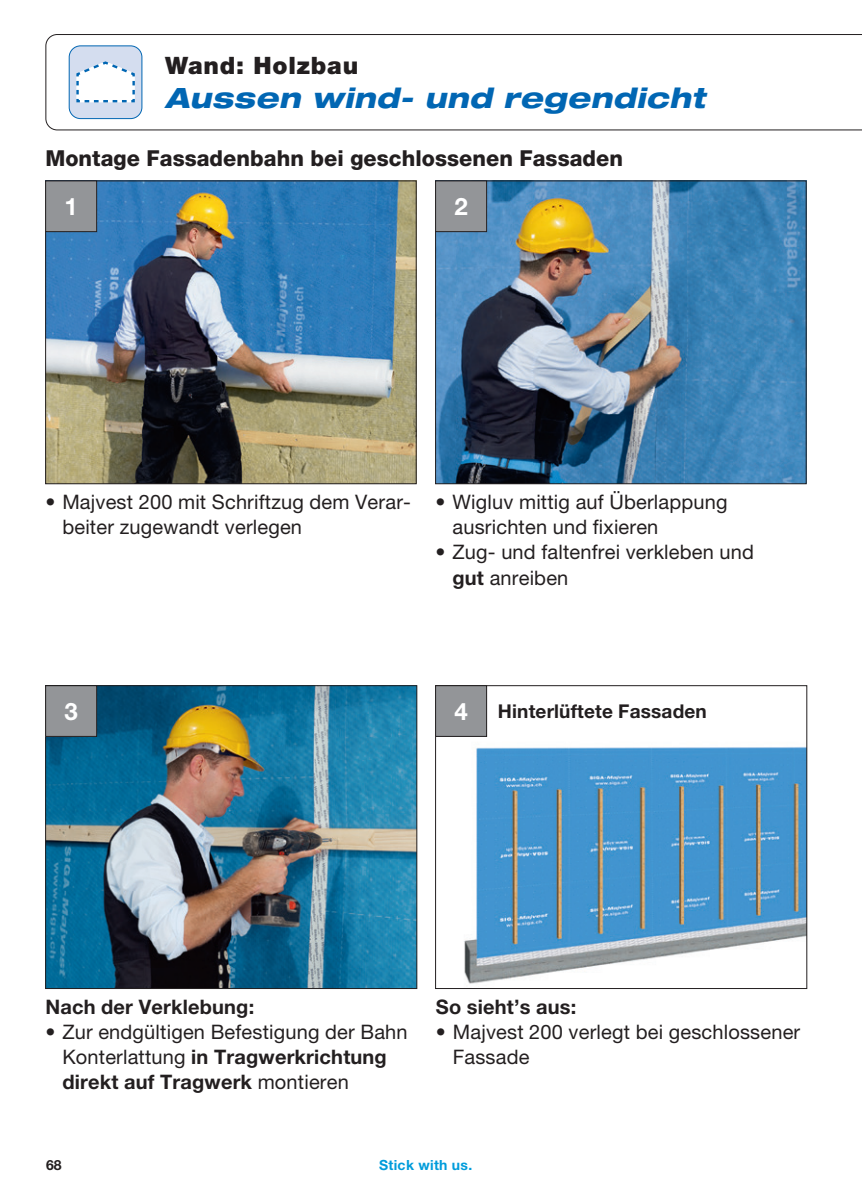
<style>
.page{position:relative;width:862px;height:1191px;background:#fff}
.page>*{position:absolute;margin:0;border:0;box-sizing:border-box;transform-origin:0 0}
.t1{font:italic 800 expanded 28px "Helvetica Neue LT Pro";letter-spacing:.02em;color:#0166b3}
.t2{font:900 24px "Helvetica Neue LT Pro";letter-spacing:.035em;color:#231f20}
.t3{font:700 24px "Helvetica Neue LT Pro";color:#fff}
.t4{font:800 22px "Helvetica Neue LT Pro";letter-spacing:.005em;color:#231f20}
.t5{font:20px/25.2px "Helvetica Neue LT Pro";letter-spacing:.01em;color:#231f20}
.t6{font:700 20px "Helvetica Neue LT Pro";letter-spacing:.01em;color:#231f20}
.t7{font:700 19px "Helvetica Neue LT Pro";letter-spacing:.01em;color:#231f20}
.t8{font:700 14px "Helvetica Neue LT Pro";letter-spacing:.025em;color:#009cdb}
.t9{font:700 14px "Helvetica Neue LT Pro";color:#231f20}
.s1{font-weight:700}
</style>
<div class="page">
<svg style="left:45px;top:34px;width:817px;height:96px"></svg>
<div style="left:69px;top:46px;width:73px;height:73px;background:#d4ddef;border-radius:11px"></div>
<div style="left:69px;top:45px;width:73px;height:74px;border:1px solid #0166b3;border-radius:11px"></div>
<svg style="left:76px;top:61px;width:59px;height:42px"></svg>
<img style="left:47px;top:687px;width:368px;height:299px">
<div style="left:45px;top:685px;width:372px;height:303px;border:1px solid #231f20"></div>
<div style="left:46px;top:685px;width:51px;height:51px;background:#939598"></div>
<div style="left:45px;top:685px;width:52px;height:51px;border:1px solid #231f20"></div>
<img style="left:47px;top:183px;width:367px;height:299px">
<div style="left:45px;top:181px;width:371px;height:303px;border:1px solid #231f20"></div>
<div style="left:46px;top:181px;width:51px;height:51px;background:#939598"></div>
<div style="left:45px;top:181px;width:52px;height:51px;border:1px solid #231f20"></div>
<img style="left:437px;top:183px;width:367px;height:299px">
<div style="left:435px;top:181px;width:371px;height:303px;border:1px solid #231f20"></div>
<div style="left:435px;top:181px;width:51px;height:51px;background:#939598"></div>
<div style="left:435px;top:181px;width:52px;height:51px;border:1px solid #231f20"></div>
<img style="left:437px;top:736px;width:368px;height:248px">
<div style="left:435px;top:685px;width:372px;height:303px;border:1px solid #231f20"></div>
<div style="left:435px;top:685px;width:51px;height:51px;background:#939598"></div>
<div style="left:435px;top:685px;width:52px;height:51px;border:1px solid #231f20"></div>
<p class="t2" style="left:165px;top:51px;width:195px">Wand: Holzbau</p>
<h1 class="t1" style="left:165px;top:80px;width:542px">Aussen wind- und regendicht</h1>
<p class="t4" style="left:45px;top:145px;width:579px">Montage Fassadenbahn bei geschlossenen Fassaden</p>
<p class="t3" style="left:64px;top:191px;width:15px">1</p>
<p class="t3" style="left:454px;top:191px;width:15px">2</p>
<p class="t5" style="left:62px;top:489px;width:350px;text-indent:-17px">• Majvest 200 mit Schriftzug dem Verar&shy;beiter zugewandt verlegen</p>
<p class="t5" style="left:452px;top:489px;width:276px;text-indent:-17px">• Wigluv mittig auf Überlappung ausrichten und fixieren</p>
<p class="t5" style="left:452px;top:539px;width:303px;text-indent:-17px">• Zug- und faltenfrei verkleben und <span class="s1">gut</span> anreiben</p>
<p class="t3" style="left:64px;top:696px;width:15px">3</p>
<p class="t3" style="left:454px;top:696px;width:15px">4</p>
<p class="t7" style="left:498px;top:699px;width:210px">Hinterlüftete Fassaden</p>
<p class="t6" style="left:45px;top:994px;width:210px">Nach der Verklebung:</p>
<p class="t5" style="left:62px;top:1019px;width:347px;text-indent:-17px">• Zur endgültigen Befestigung der Bahn<br>Konterlattung <span class="s1">in Tragwerkrichtung direkt auf Tragwerk</span> montieren</p>
<p class="t6" style="left:436px;top:994px;width:142px">So sieht’s aus:</p>
<p class="t5" style="left:453px;top:1019px;width:349px;text-indent:-17px">• Majvest 200 verlegt bei geschlossener<br>Fassade</p>
<p class="t9" style="left:46px;top:1156px;width:17px">68</p>
<p class="t8" style="left:379px;top:1156px;width:95px">Stick with us.</p>
</div>
